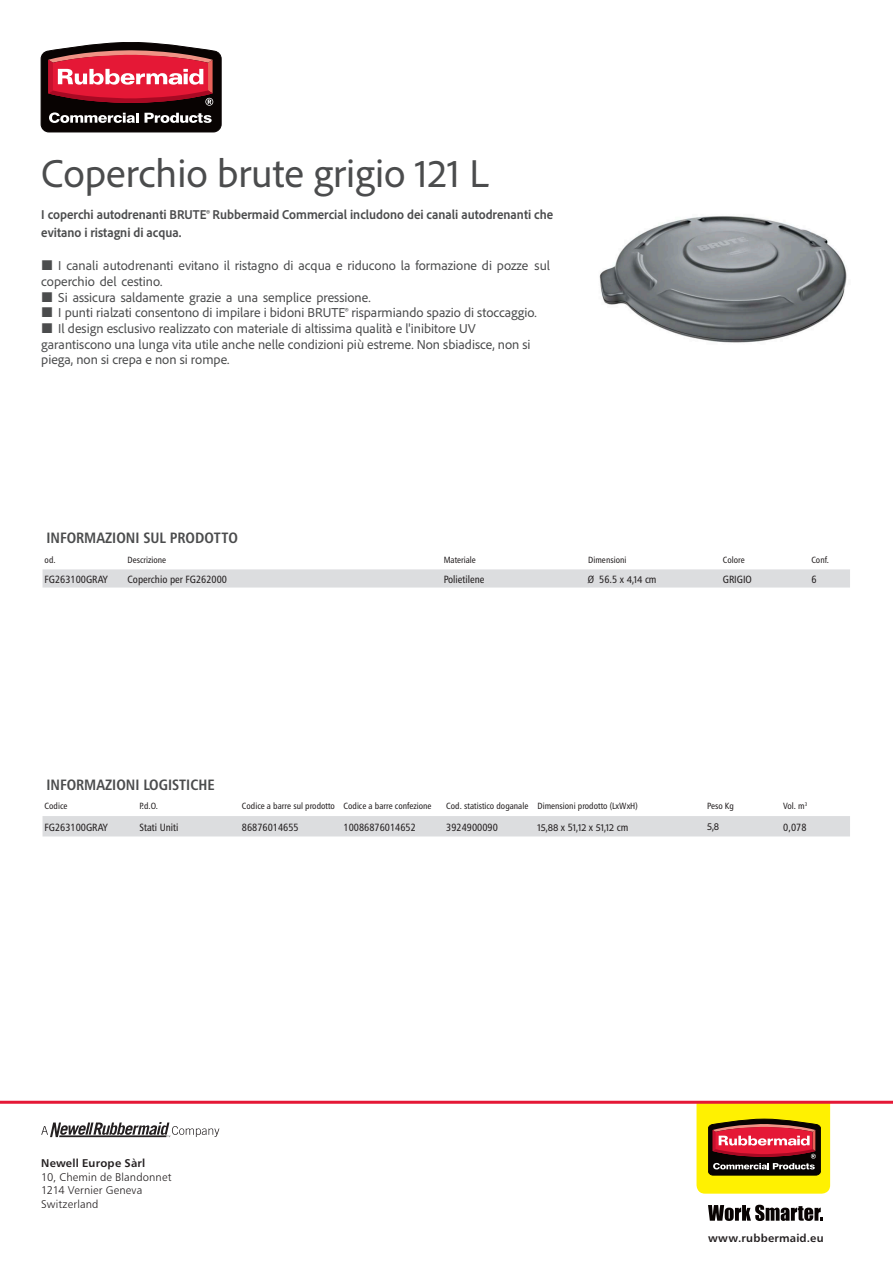
<style>
.page{position:relative;width:893px;height:1263px;background:#fff}
.page>*{position:absolute;margin:0;border:0;box-sizing:border-box;transform-origin:0 0}
.t1{font:40.5px "Adobe Clean";color:#4b4c4d}
.t2{font:15px "Humanist 777 BT Bold Condensed B";color:#4b4c4d}
.t3{font:13.5px "Adobe Clean";color:#4b4c4d}
.t4{font:700 semi-condensed 13.5px/17.2px "Adobe Clean";color:#4b4c4d}
.t5{font:11.25px "Humanist 777 BT Light B";letter-spacing:.015em;color:#231f20}
.t6{font:11.25px "Humanist 777 BT Bold B";letter-spacing:.02em;color:#231f20}
.t7{font:10.5px "Humanist 777 BT Roman Condensed B";color:#231f20}
.t8{font:10.5px "Adobe Clean";color:#231f20}
.t9{font:9px "Humanist 777 BT Roman Condensed B";color:#231f20}
.s1{font-family:"Adobe Clean"}
.s2{font-family:"Humanist 777 BT Roman Condensed B"}
</style>
<div class="page">
<svg style="left:41px;top:1122px;width:178px;height:15px"></svg>
<svg style="left:696px;top:1104px;width:134px;height:90px;background:#bd8e20"></svg>
<svg style="left:708px;top:1205px;width:115px;height:16px"></svg>
<svg style="left:41px;top:42px;width:180px;height:90px;background:#863942"></svg>
<div style="left:43px;top:569px;width:807px;height:18px;background:#dcdddf"></div>
<div style="left:43px;top:816px;width:807px;height:20px;background:#dcdddf"></div>
<hr style="left:0;top:1101px;width:893px;height:3px;background:#e51836">
<img style="left:599px;top:216px;width:248px;height:127px">
<h1 class="t1" style="left:41px;top:147px;width:449px">Coperchio brute grigio 121 L</h1>
<p class="t4" style="left:41px;top:206px;width:513px">I coperchi autodrenanti BRUTE® Rubbermaid Commercial includono dei canali autodrenanti che evitano i ristagni di acqua.</p>
<p class="t3" style="left:58px;top:257px;width:493px">I canali autodrenanti evitano il ristagno di acqua e riducono la formazione di pozze sul</p>
<p class="t3" style="left:41px;top:273px;width:123px">coperchio del cestino.</p>
<p class="t3" style="left:58px;top:288px;width:314px">Si assicura saldamente grazie a una semplice pressione.</p>
<p class="t3" style="left:58px;top:304px;width:480px">I punti rialzati consentono di impilare i bidoni BRUTE® risparmiando spazio di stoccaggio.</p>
<p class="t3" style="left:58px;top:320px;width:419px">Il design esclusivo realizzato con materiale di altissima qualità e l'inibitore UV</p>
<p class="t3" style="left:41px;top:335px;width:491px">garantiscono una lunga vita utile anche nelle condizioni più estreme. Non sbiadisce, non si</p>
<p class="t3" style="left:41px;top:351px;width:190px">piega, non si crepa e non si rompe.</p>
<p class="t2" style="left:46px;top:528px;width:193px">INFORMAZIONI SUL PRODOTTO</p>
<p class="t9" style="left:45px;top:554px;width:13px">od.</p>
<p class="t9" style="left:128px;top:554px;width:40px">Descrizione</p>
<p class="t9" style="left:444px;top:554px;width:34px">Materiale</p>
<p class="t9" style="left:588px;top:554px;width:40px">Dimensioni</p>
<p class="t9" style="left:723px;top:554px;width:23px">Colore</p>
<p class="t9" style="left:811px;top:554px;width:19px">Conf.</p>
<p class="t7" style="left:45px;top:572px;width:65px">FG263100GRAY</p>
<p class="t7" style="left:128px;top:572px;width:101px">Coperchio per FG262000</p>
<p class="t7" style="left:444px;top:572px;width:42px">Polietilene</p>
<p class="t7" style="left:588px;top:573px;width:70px">Ø 56.5 x <span class="s1">4,14</span> cm</p>
<p class="t7" style="left:723px;top:572px;width:31px">GRIGIO</p>
<p class="t7" style="left:811px;top:572px;width:7px">6</p>
<p class="t2" style="left:46px;top:775px;width:170px">INFORMAZIONI LOGISTICHE</p>
<p class="t9" style="left:45px;top:801px;width:24px">Codice</p>
<p class="t9" style="left:139px;top:801px;width:20px">P.d.O.</p>
<p class="t9" style="left:242px;top:801px;width:94px">Codice a barre sul prodotto</p>
<p class="t9" style="left:344px;top:801px;width:90px">Codice a barre confezione</p>
<p class="t9" style="left:446px;top:801px;width:84px">Cod. statistico doganale</p>
<p class="t9" style="left:537px;top:801px;width:102px">Dimensioni prodotto (LxWxH)</p>
<p class="t9" style="left:707px;top:801px;width:28px">Peso Kg</p>
<p class="t9" style="left:783px;top:801px;width:26px">Vol. m<sup>3</sup></p>
<p class="t7" style="left:45px;top:820px;width:65px">FG263100GRAY</p>
<p class="t7" style="left:139px;top:820px;width:40px">Stati Uniti</p>
<p class="t7" style="left:242px;top:820px;width:58px">86876014655</p>
<p class="t7" style="left:344px;top:820px;width:74px">10086876014652</p>
<p class="t7" style="left:446px;top:820px;width:53px">3924900090</p>
<p class="t8" style="left:537px;top:820px;width:92px">15,88 <span class="s2">x 5</span>1,12 <span class="s2">x</span> 51,12 <span class="s2">cm</span></p>
<p class="t8" style="left:707px;top:819px;width:14px">5,8</p>
<p class="t7" style="left:783px;top:820px;width:25px">0,078</p>
<p class="t6" style="left:41px;top:1156px;width:106px">Newell Europe Sàrl</p>
<p class="t5" style="left:41px;top:1170px;width:132px">10, Chemin de Blandonnet</p>
<p class="t5" style="left:41px;top:1183px;width:103px">1214 Vernier Geneva</p>
<p class="t5" style="left:41px;top:1197px;width:59px">Switzerland</p>
<p class="t6" style="left:708px;top:1231px;width:117px">www.rubbermaid.eu</p>
</div>
